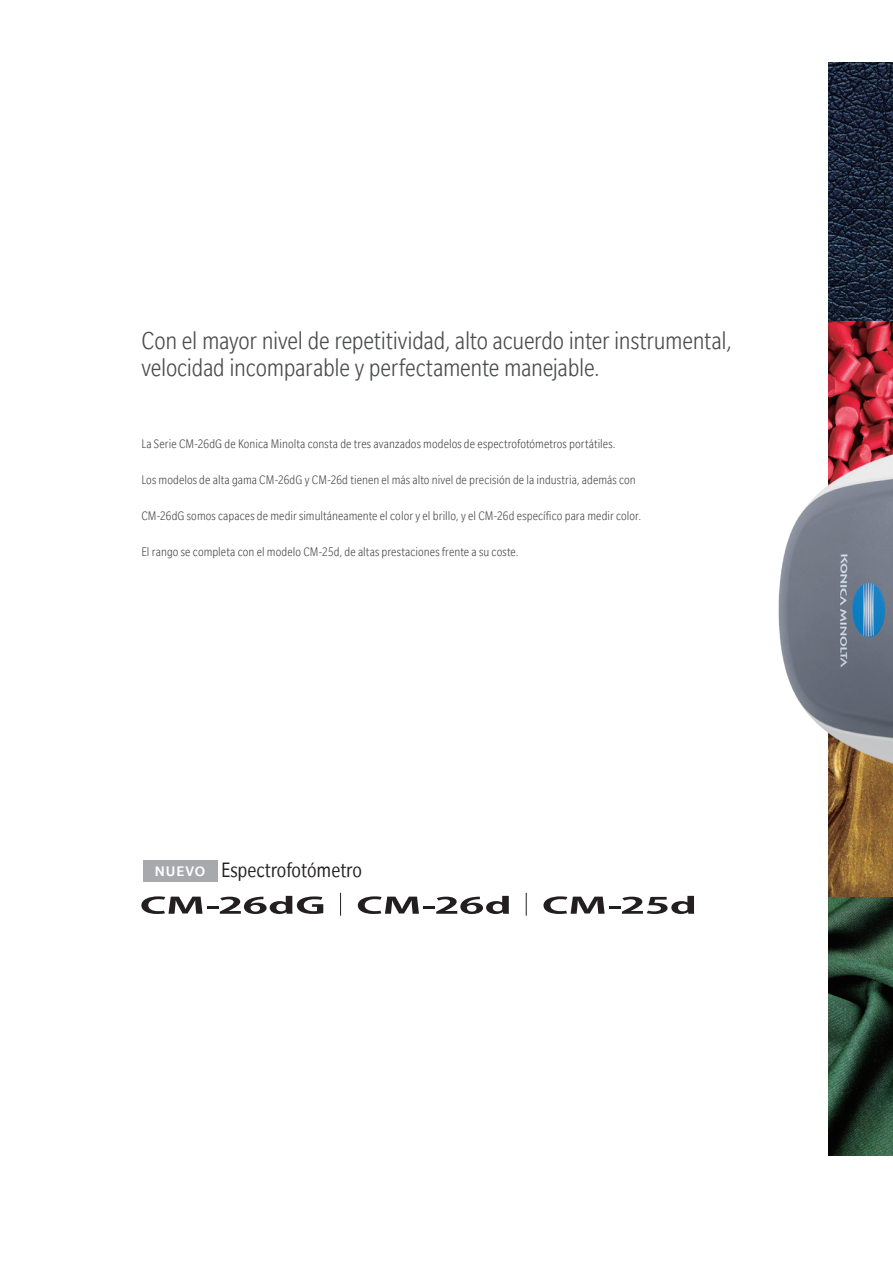
<style>
.page{position:relative;width:893px;height:1263px;background:#fff}
.page>*{position:absolute;margin:0;border:0;box-sizing:border-box;transform-origin:0 0}
.text_9pt{font:300 condensed 27px/27px "Slate";letter-spacing:-.01em;color:#4b4c4d}
.t1{font:condensed 22.5px "Slate";color:#231f20}
.t2{font:500 15px "Slate";letter-spacing:.07em;color:#fff}
.text_9pt-2{font:300 condensed 13.5px "Slate";letter-spacing:.005em;color:#4b4c4d}
</style>
<div class="page">
<img style="left:828px;top:63px;width:65px;height:1092px">
<img style="left:502px;top:105px;width:391px;height:1009px">
<svg style="left:340px;top:893px;width:1px;height:23px"></svg>
<svg style="left:526px;top:893px;width:1px;height:23px"></svg>
<svg style="left:141px;top:896px;width:182px;height:18px"></svg>
<svg style="left:358px;top:896px;width:151px;height:18px"></svg>
<svg style="left:543px;top:896px;width:151px;height:18px"></svg>
<div style="left:143px;top:860px;width:74px;height:21px;background:#a8a9ad"></div>
<p class="text_9pt" style="left:141px;top:327px;width:592px">Con el mayor nivel de repetitividad, alto acuerdo inter instrumental, velocidad incomparable y perfectamente manejable.</p>
<p class="text_9pt-2" style="left:141px;top:437px;width:476px">La Serie CM-26dG de Konica Minolta consta de tres avanzados modelos de espectrofotómetros portátiles.</p>
<p class="text_9pt-2" style="left:141px;top:473px;width:496px">Los modelos de alta gama CM-26dG y CM-26d tienen el más alto nivel de precisión de la industria, además con</p>
<p class="text_9pt-2" style="left:141px;top:509px;width:501px">CM-26dG somos capaces de medir simultáneamente el color y el brillo, y el CM-26d específico para medir color.</p>
<p class="text_9pt-2" style="left:141px;top:545px;width:379px">El rango se completa con el modelo CM-25d, de altas prestaciones frente a su coste.</p>
<p class="t2" style="left:155px;top:863px;width:52px">NUEVO</p>
<p class="t1" style="left:221px;top:859px;width:142px">Espectrofotómetro</p>
</div>
